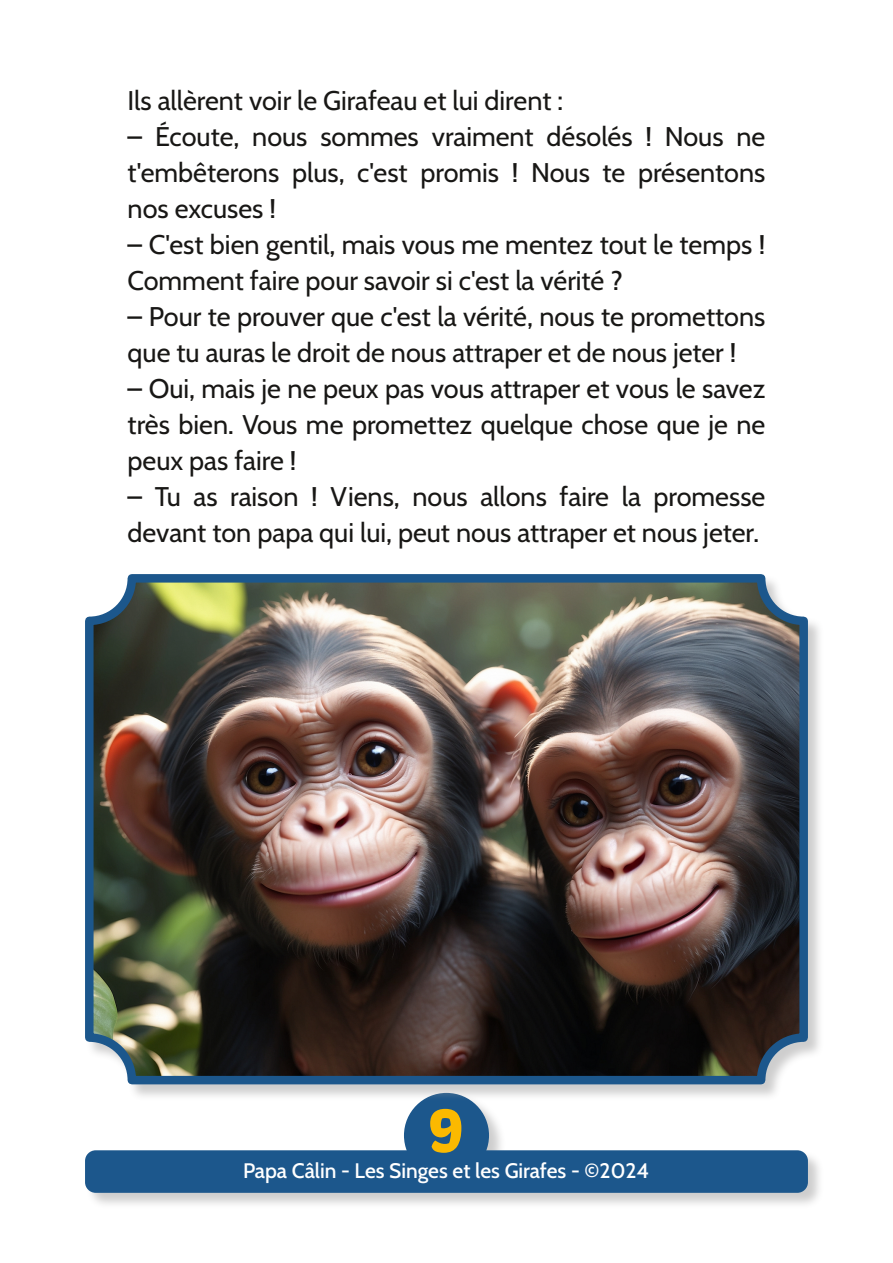
<style>
.page{position:relative;width:893px;height:1263px;background:#fff}
.page>*{position:absolute;margin:0;border:0;box-sizing:border-box;transform-origin:0 0}
.t1{font:60px "Kavoon";color:#fbb900}
.t2{font:27px/36px "Cabin";color:#181715}
.t3{font:500 21px "Cabin";color:#fff}
</style>
<div class="page">
<div style="left:404px;top:1093px;width:102px;height:102px;background:#9d9c9c;opacity:.5"></div>
<div style="left:404px;top:1093px;width:85px;height:85px;background:#1c578c;border-radius:50%"></div>
<div style="left:85px;top:1150px;width:740px;height:60px;background:#9d9c9c;opacity:.5"></div>
<div style="left:85px;top:1150px;width:723px;height:43px;background:#1c578c;border-radius:11px"></div>
<div style="left:85px;top:574px;width:740px;height:527px;background:#9d9c9c;opacity:.5"></div>
<img style="left:89px;top:578px;width:715px;height:502px;border-radius:43px">
<div style="left:85px;top:574px;width:723px;height:510px;border:9px solid #1c578c;border-radius:43px"></div>
<p class="t2" style="left:128px;top:82px;width:437px">Ils allèrent voir le Girafeau et lui dirent :</p>
<p class="t2" style="left:128px;top:118px;width:639px;text-align:justify">– Écoute, nous sommes vraiment désolés ! Nous ne t'embêterons plus, c'est promis ! Nous te présentons nos excuses !</p>
<p class="t2" style="left:128px;top:226px;width:639px">– C'est bien gentil, mais vous me mentez tout le temps !<br>Comment faire pour savoir si c'est la vérité ?</p>
<p class="t2" style="left:128px;top:298px;width:639px">– Pour te prouver que c'est la vérité, nous te promettons que tu auras le droit de nous attraper et de nous jeter !</p>
<p class="t2" style="left:128px;top:370px;width:639px;text-align:justify">– Oui, mais je ne peux pas vous attraper et vous le savez très bien. Vous me promettez quelque chose que je ne peux pas faire !</p>
<p class="t2" style="left:128px;top:478px;width:639px">– Tu as raison ! Viens, nous allons faire la promesse devant ton papa qui lui, peut nous attraper et nous jeter.</p>
<h1 class="t1" style="left:428px;top:1084px;width:38px">9</h1>
<p class="t3" style="left:243px;top:1158px;width:407px">Papa Câlin - Les Singes et les Girafes - ©2024</p>
</div>
